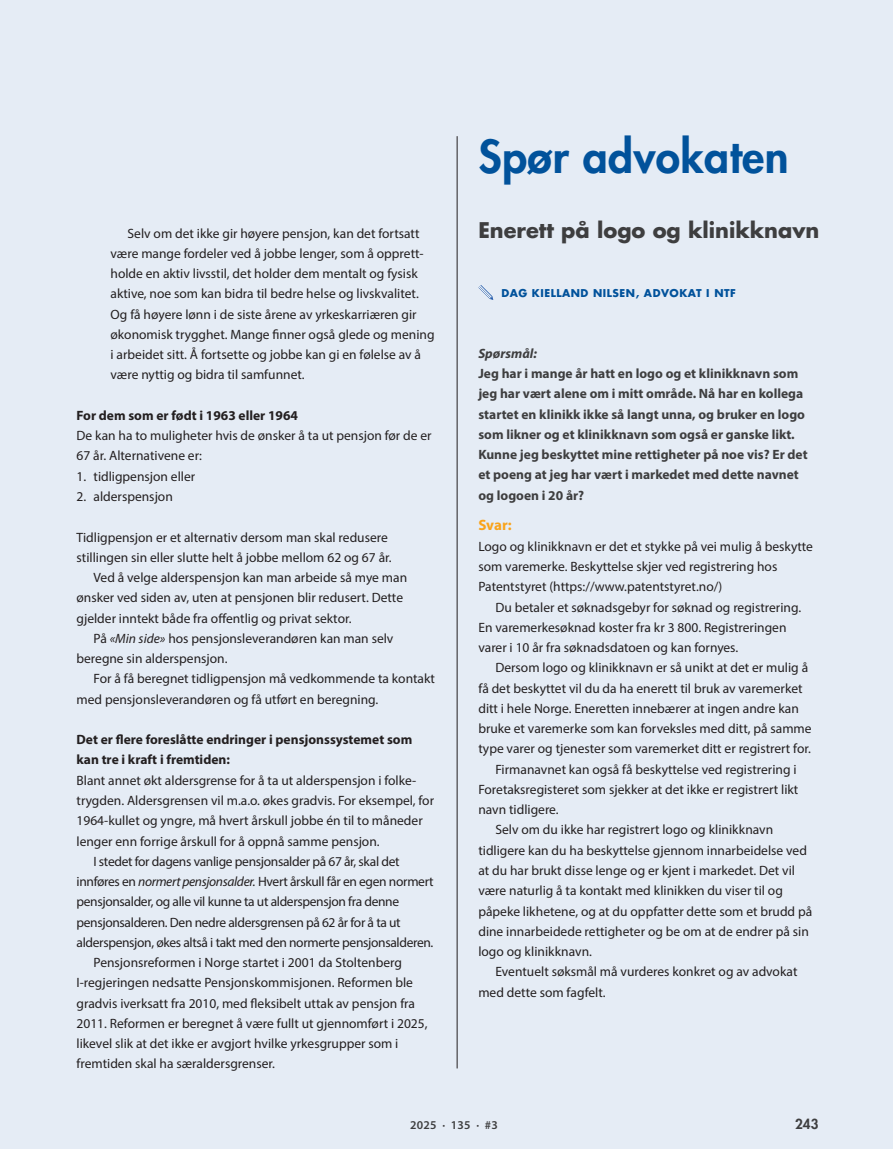
<style>
.page{position:relative;width:893px;height:1149px;background:#fff}
.page>*{position:absolute;margin:0;border:0;box-sizing:border-box;transform-origin:0 0}
.t1{font:800 44.25px "Futura Std";letter-spacing:.01em;color:#01529b}
.t2{font:700 21px "Futura Std";color:#3e3e3f}
.t3{font:700 15px "Myriad Pro";color:#f9a31b}
.t4{font:13.5px/20.2px "Myriad Pro";color:#231f20}
.t5{font:700 13.5px/20.2px "Myriad Pro";color:#3e3e3f}
.t6{font:13.5px "Myriad Pro";letter-spacing:-.025em;color:#231f20}
.t7{font:700 13.5px/20.2px "Myriad Pro";color:#231f20}
.t8{font:italic 700 13.5px "Myriad Pro";color:#3e3e3f}
.t9{font:800 13.5px "Futura Std";color:#3e3e3f}
.t10{font:600 12px "Myriad Pro";letter-spacing:.02em;color:#3e3e3f}
.t11{font:700 10.5px "Futura Std";letter-spacing:.05em;color:#01529b}
.s1{font-style:italic}
</style>
<div class="page">
<div style="left:0;top:0;width:893px;height:1148px;background:#e5ecf5"></div>
<svg style="left:474px;top:281px;width:22px;height:22px"></svg>
<hr style="left:457px;top:136px;width:1px;height:932px;background:#231f20">
<h1 class="t1" style="left:478px;top:128px;width:312px">Spør advokaten</h1>
<p class="t4" style="left:128px;top:222px;width:293px">Selv om det ikke gir høyere pensjon, kan det fortsatt</p>
<h2 class="t2" style="left:478px;top:215px;width:343px">Enerett på logo og klinikknavn</h2>
<p class="t4" style="left:111px;top:243px;width:326px">være mange fordeler ved å jobbe lenger, som å opprett&shy;holde en aktiv livsstil, det holder dem mentalt og fysisk aktive, noe som kan bidra til bedre helse og livskvalitet.<br>Og få høyere lønn i de siste årene av yrkeskarriæren gir økonomisk trygghet. Mange finner også glede og mening i arbeidet sitt. Å fortsette og jobbe kan gi en følelse av å være nyttig og bidra til samfunnet.</p>
<p class="t7" style="left:77px;top:404px;width:223px">For dem som er født i 1963 eller 1964</p>
<p class="t4" style="left:77px;top:425px;width:357px">De kan ha to muligheter hvis de ønsker å ta ut pensjon før de er<br>67 år. Alternativene er:</p>
<p class="t4" style="left:77px;top:465px;width:120px">1. tidligpensjon eller</p>
<p class="t4" style="left:77px;top:486px;width:98px">2. alderspensjon</p>
<p class="t4" style="left:77px;top:526px;width:313px">Tidligpensjon er et alternativ dersom man skal redusere</p>
<p class="t4" style="left:77px;top:546px;width:317px">stillingen sin eller slutte helt å jobbe mellom 62 og 67 år.</p>
<p class="t4" style="left:94px;top:567px;width:315px">Ved å velge alderspensjon kan man arbeide så mye man</p>
<p class="t4" style="left:77px;top:587px;width:328px">ønsker ved siden av, uten at pensjonen blir redusert. Dette</p>
<p class="t4" style="left:77px;top:607px;width:277px">gjelder inntekt både fra offentlig og privat sektor.</p>
<p class="t4" style="left:94px;top:627px;width:301px">På <span class="s1">«Min side»</span> hos pensjonsleverandøren kan man selv</p>
<p class="t4" style="left:77px;top:648px;width:153px">beregne sin alderspensjon.</p>
<p class="t4" style="left:94px;top:668px;width:343px">For å få beregnet tidligpensjon må vedkommende ta kontakt</p>
<p class="t4" style="left:77px;top:688px;width:303px">med pensjonsleverandøren og få utført en beregning.</p>
<p class="t7" style="left:77px;top:728px;width:337px">Det er flere foreslåtte endringer i pensjonssystemet som kan tre i kraft i fremtiden:</p>
<p class="t4" style="left:77px;top:769px;width:341px">Blant annet økt aldersgrense for å ta ut alderspensjon i folke-</p>
<p class="t4" style="left:77px;top:789px;width:359px">trygden. Aldersgrensen vil m.a.o. økes gradvis. For eksempel, for</p>
<p class="t4" style="left:77px;top:810px;width:348px">1964-kullet og yngre, må hvert årskull jobbe én til to måneder</p>
<p class="t4" style="left:77px;top:830px;width:305px">lenger enn forrige årskull for å oppnå samme pensjon.</p>
<p class="t6" style="left:94px;top:852px;width:308px">I stedet for dagens vanlige pensjonsalder på 67 år, skal det</p>
<p class="t6" style="left:77px;top:872px;width:358px">innføres en <span class="s1">normert pensjonsalder.</span> Hvert årskull får en egen normert</p>
<p class="t6" style="left:77px;top:893px;width:324px">pensjonsalder, og alle vil kunne ta ut alderspensjon fra denne</p>
<p class="t6" style="left:77px;top:913px;width:326px">pensjonsalderen. Den nedre aldersgrensen på 62 år for å ta ut</p>
<p class="t6" style="left:77px;top:933px;width:358px">alderspensjon, økes altså i takt med den normerte pensjonsalderen.</p>
<p class="t4" style="left:94px;top:951px;width:310px">Pensjonsreformen i Norge startet i 2001 da Stoltenberg</p>
<p class="t4" style="left:77px;top:972px;width:338px">I-regjeringen nedsatte Pensjonskommisjonen. Reformen ble</p>
<p class="t4" style="left:77px;top:992px;width:340px">gradvis iverksatt fra 2010, med fleksibelt uttak av pensjon fra</p>
<p class="t4" style="left:77px;top:1012px;width:353px">2011. Reformen er beregnet å være fullt ut gjennomført i 2025,</p>
<p class="t4" style="left:77px;top:1032px;width:323px">likevel slik at det ikke er avgjort hvilke yrkesgrupper som i</p>
<p class="t4" style="left:77px;top:1053px;width:200px">fremtiden skal ha særaldersgrenser.</p>
<p class="t11" style="left:501px;top:286px;width:236px">DAG KIELLAND NILSEN, ADVOKAT I NTF</p>
<p class="t8" style="left:478px;top:344px;width:60px">Spørsmål:</p>
<p class="t5" style="left:478px;top:363px;width:331px">Jeg har i mange år hatt en logo og et klinikknavn som jeg har vært alene om i mitt område. Nå har en kollega startet en klinikk ikke så langt unna, og bruker en logo som likner og et klinikknavn som også er ganske likt.<br>Kunne jeg beskyttet mine rettigheter på noe vis? Er det et poeng at jeg har vært i markedet med dette navnet og logoen i 20 år?</p>
<p class="t3" style="left:478px;top:515px;width:35px">Svar:</p>
<p class="t4" style="left:478px;top:535px;width:336px">Logo og klinikknavn er det et stykke på vei mulig å beskytte som varemerke. Beskyttelse skjer ved registrering hos<br>Patentstyret (https://www.patentstyret.no/)</p>
<p class="t4" style="left:478px;top:596px;width:324px;text-indent:17px">Du betaler et søknadsgebyr for søknad og registrering.<br>En varemerkesøknad koster fra kr 3 800. Registreringen varer i 10 år fra søknadsdatoen og kan fornyes.</p>
<p class="t4" style="left:495px;top:657px;width:314px">Dersom logo og klinikknavn er så unikt at det er mulig å</p>
<p class="t4" style="left:478px;top:677px;width:326px">få det beskyttet vil du da ha enerett til bruk av varemerket</p>
<p class="t4" style="left:478px;top:697px;width:322px">ditt i hele Norge. Eneretten innebærer at ingen andre kan</p>
<p class="t4" style="left:478px;top:718px;width:335px">bruke et varemerke som kan forveksles med ditt, på samme</p>
<p class="t4" style="left:478px;top:738px;width:334px">type varer og tjenester som varemerket ditt er registrert for.</p>
<p class="t4" style="left:495px;top:758px;width:303px">Firmanavnet kan også få beskyttelse ved registrering i</p>
<p class="t4" style="left:478px;top:778px;width:321px">Foretaksregisteret som sjekker at det ikke er registrert likt</p>
<p class="t4" style="left:478px;top:799px;width:82px">navn tidligere.</p>
<p class="t4" style="left:495px;top:819px;width:279px">Selv om du ikke har registrert logo og klinikknavn</p>
<p class="t4" style="left:478px;top:839px;width:330px">tidligere kan du ha beskyttelse gjennom innarbeidelse ved</p>
<p class="t4" style="left:478px;top:859px;width:318px">at du har brukt disse lenge og er kjent i markedet. Det vil</p>
<p class="t4" style="left:478px;top:880px;width:306px">være naturlig å ta kontakt med klinikken du viser til og</p>
<p class="t4" style="left:478px;top:900px;width:335px">påpeke likhetene, og at du oppfatter dette som et brudd på</p>
<p class="t4" style="left:478px;top:920px;width:332px">dine innarbeidede rettigheter og be om at de endrer på sin</p>
<p class="t4" style="left:478px;top:940px;width:115px">logo og klinikknavn.</p>
<p class="t4" style="left:495px;top:961px;width:304px">Eventuelt søksmål må vurderes konkret og av advokat</p>
<p class="t4" style="left:478px;top:981px;width:129px">med dette som fagfelt.</p>
<p class="t10" style="left:410px;top:1117px;width:89px">2025 · 135 · #3</p>
<p class="t9" style="left:795px;top:1115px;width:25px">243</p>
</div>
